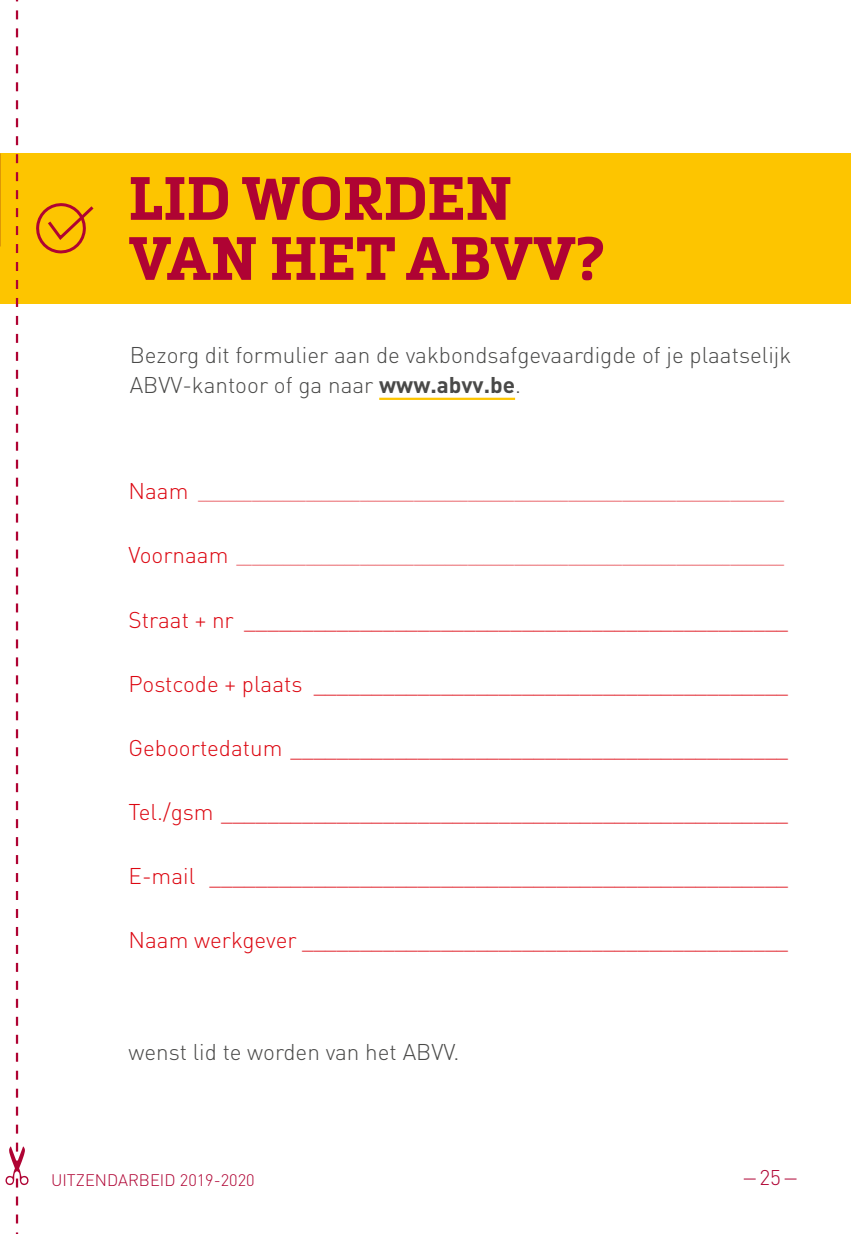
<style>
.page{position:relative;width:851px;height:1234px;background:#fff}
.page>*{position:absolute;margin:0;border:0;box-sizing:border-box;transform-origin:0 0}
.Subtitel_hfdst{font:700 60px "Metronic Slab Pro";color:#af0333}
.Body{font:300 22.5px "DIN";color:#dc0711}
.Body-2{font:300 22.5px/30px "DIN";color:#494948}
.t1{font:300 21px "DIN";color:#af0333}
.t2{font:300 16.5px "DIN";color:#af0333}
.Body-3{font:300 15px "DIN";color:#dc0711}
.s1{font-weight:700}
.s2{font-size:22.5px}
</style>
<div class="page">
<div style="left:0;top:153px;width:850px;height:150px;background:#fdc500"></div>
<svg style="left:36px;top:203px;width:58px;height:50px"></svg>
<hr style="left:379px;top:397px;width:136px;height:3px;background:#fdc500">
<svg style="left:6px;top:0;width:22px;height:1233px"></svg>
<svg style="left:784px;top:1178px;width:12px;height:1px"></svg>
<svg style="left:743px;top:1178px;width:12px;height:1px"></svg>
<p class="Subtitel_hfdst" style="left:128px;top:160px;width:385px">LID WORDEN</p>
<p class="Subtitel_hfdst" style="left:128px;top:220px;width:477px">VAN HET ABVV?</p>
<p class="Body-2" style="left:130px;top:339px;width:663px">Bezorg dit formulier aan de vakbondsafgevaardigde of je plaatselijk<br>ABVV-kantoor of ga naar <span class="s1">www.abvv.be</span>.</p>
<p class="Body-3" style="left:128px;top:484px;width:657px"><span class="s2">Naam</span> ____________________________________________________________________________</p>
<p class="Body-3" style="left:128px;top:548px;width:657px"><span class="s2">Voornaam</span> _______________________________________________________________________</p>
<p class="Body" style="left:128px;top:605px;width:661px">Straat + nr _______________________________________________</p>
<p class="Body" style="left:128px;top:669px;width:661px">Postcode + plaats _________________________________________</p>
<p class="Body" style="left:128px;top:733px;width:661px">Geboortedatum ___________________________________________</p>
<p class="Body" style="left:128px;top:797px;width:661px">Tel./gsm _________________________________________________</p>
<p class="Body" style="left:128px;top:861px;width:661px">E-mail __________________________________________________</p>
<p class="Body" style="left:128px;top:925px;width:661px">Naam werkgever __________________________________________</p>
<p class="Body-2" style="left:128px;top:1035px;width:332px">wenst lid te worden van het ABVV.</p>
<p class="t2" style="left:51px;top:1169px;width:205px">UITZENDARBEID 2019-2020</p>
<p class="t1" style="left:759px;top:1163px;width:23px">25</p>
</div>
